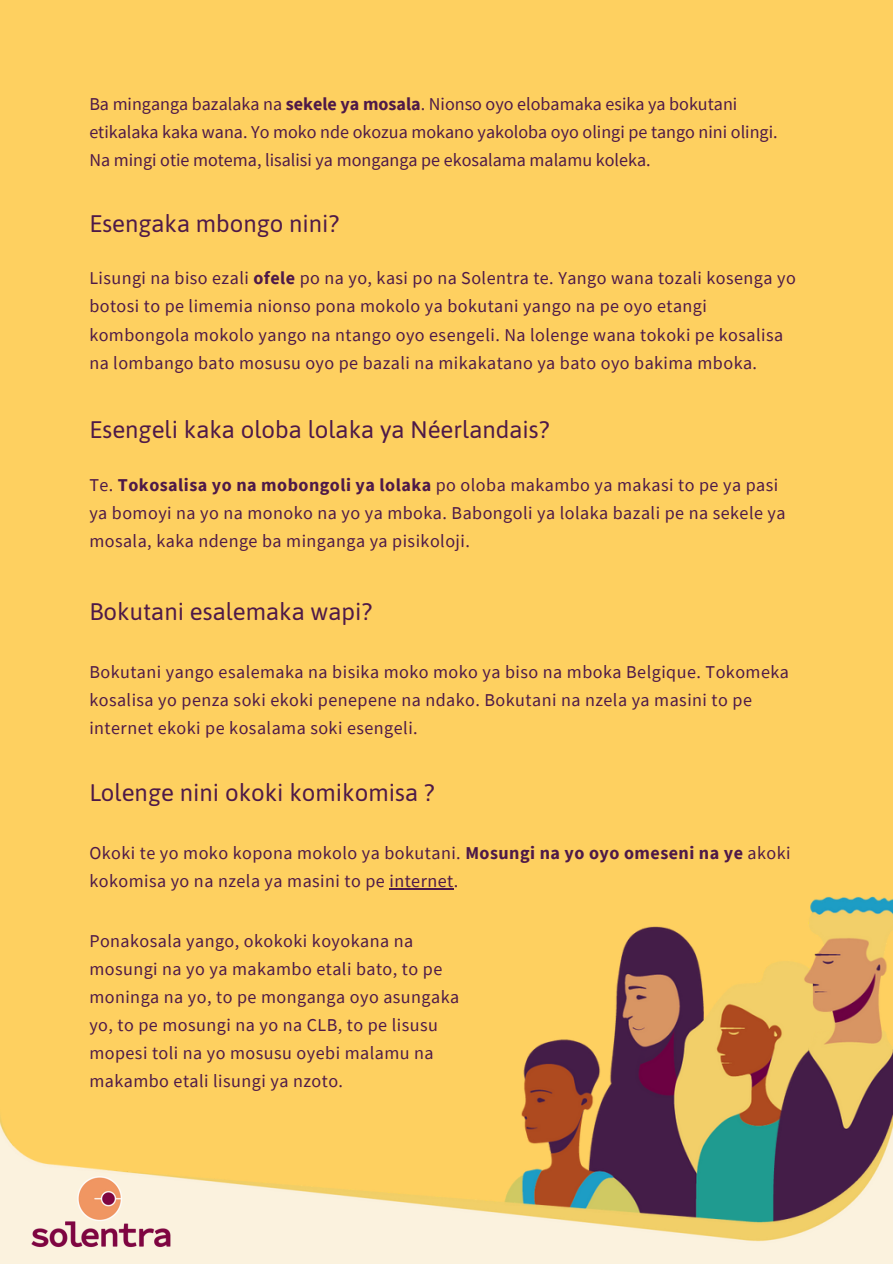
<style>
.page{position:relative;width:893px;height:1264px;background:#fff}
.page>*{position:absolute;margin:0;border:0;box-sizing:border-box;transform-origin:0 0}
.t1{font:24px "Asap";color:#4e1948}
.t2{font:18px/28.2px "Source Sans Pro";letter-spacing:.025em;color:#4e1948}
.t3{font:18px/28.2px "Source Sans Pro";color:#4e1948}
.s1{font-weight:700}
</style>
<div class="page">
<div style="left:0;top:0;width:892px;height:1263px;background:#fed060"></div>
<hr style="left:389px;top:888px;width:65px;height:1px;background:#4e1948">
<img style="left:412px;top:889px;width:343px;height:215px">
<img style="left:755px;top:896px;width:137px;height:208px">
<img style="left:0;top:1104px;width:892px;height:159px">
<img style="left:28px;top:1169px;width:146px;height:83px">
<p class="t3" style="left:89px;top:89px;width:689px">Ba minganga bazalaka na <span class="s1">sekele ya mosala</span>. Nionso oyo elobamaka esika ya bokutani etikalaka kaka wana. Yo moko nde okozua mokano yakoloba oyo olingi pe tango nini olingi.<br>Na mingi otie motema, lisalisi ya monganga pe ekosalama malamu koleka.</p>
<p class="t1" style="left:89px;top:209px;width:251px">Esengaka mbongo nini?</p>
<p class="t2" style="left:89px;top:264px;width:708px">Lisungi na biso ezali <span class="s1">ofele</span> po na yo, kasi po na Solentra te. Yango wana tozali kosenga yo botosi to pe limemia nionso pona mokolo ya bokutani yango na pe oyo etangi kombongola mokolo yango na ntango oyo esengeli. Na lolenge wana tokoki pe kosalisa na lombango bato mosusu oyo pe bazali na mikakatano ya bato oyo bakima mboka.</p>
<p class="t1" style="left:89px;top:415px;width:461px">Esengeli kaka oloba lolaka ya Néerlandais?</p>
<p class="t2" style="left:89px;top:470px;width:697px">Te. <span class="s1">Tokosalisa yo na mobongoli ya lolaka</span> po oloba makambo ya makasi to pe ya pasi ya bomoyi na yo na monoko na yo ya mboka. Babongoli ya lolaka bazali pe na sekele ya mosala, kaka ndenge ba minganga ya pisikoloji.</p>
<p class="t1" style="left:89px;top:597px;width:284px">Bokutani esalemaka wapi?</p>
<p class="t2" style="left:89px;top:657px;width:701px">Bokutani yango esalemaka na bisika moko moko ya biso na mboka Belgique. Tokomeka kosalisa yo penza soki ekoki penepene na ndako. Bokutani na nzela ya masini to pe internet ekoki pe kosalama soki esengeli.</p>
<p class="t1" style="left:89px;top:778px;width:346px">Lolenge nini okoki komikomisa ?</p>
<p class="t2" style="left:89px;top:838px;width:702px">Okoki te yo moko kopona mokolo ya bokutani. <span class="s1">Mosungi na yo oyo omeseni na ye</span> akoki kokomisa yo na nzela ya masini to pe internet.</p>
<p class="t2" style="left:89px;top:926px;width:371px">Ponakosala yango, okokoki koyokana na mosungi na yo ya makambo etali bato, to pe moninga na yo, to pe monganga oyo asungaka yo, to pe mosungi na yo na CLB, to pe lisusu mopesi toli na yo mosusu oyebi malamu na makambo etali lisungi ya nzoto.</p>
</div>
